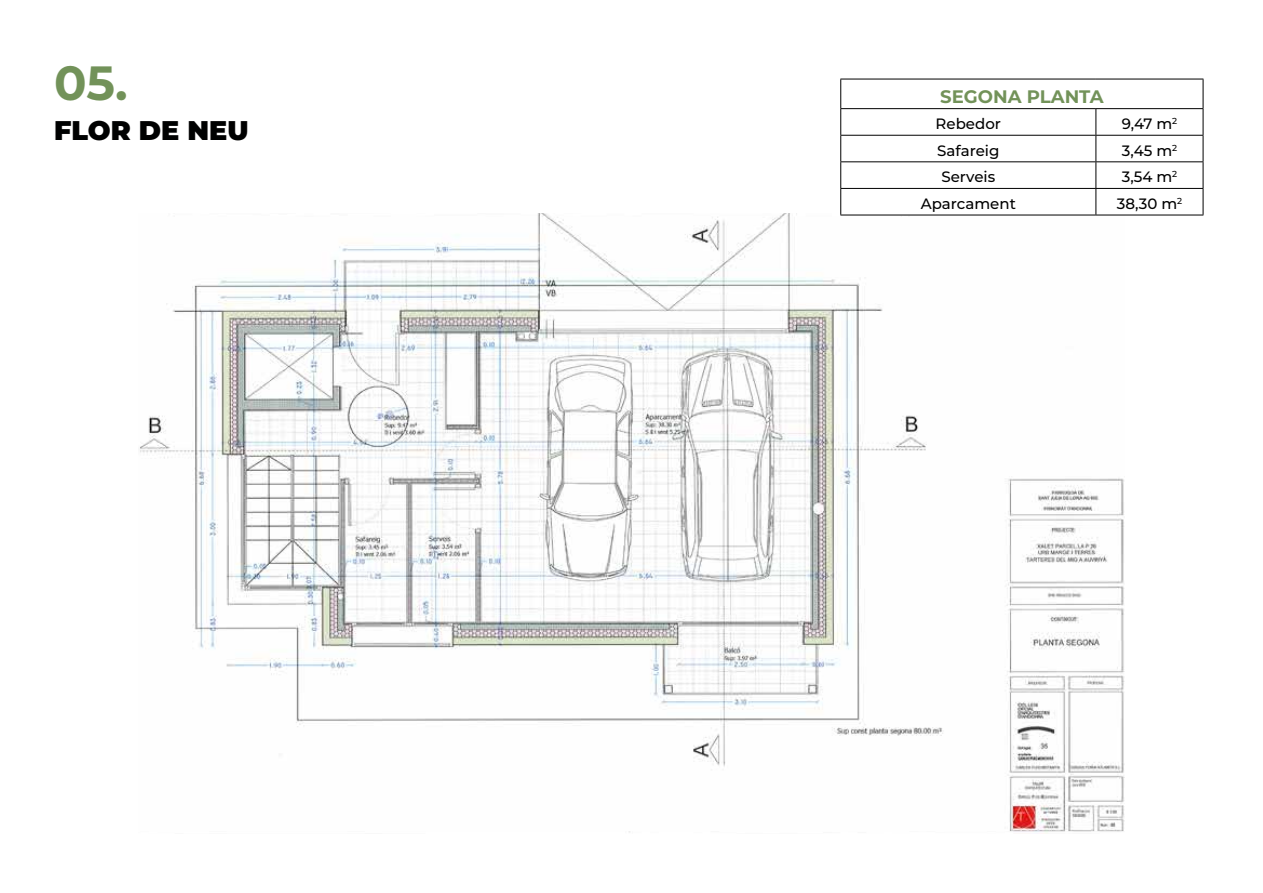
<style>
.page{position:relative;width:1263px;height:893px;background:#fff}
.page>*{position:absolute;margin:0;border:0;box-sizing:border-box;transform-origin:0 0}
.t1{font:700 48px "Montserrat";color:#729259}
.t2{font:900 27px "Montserrat";color:#000101}
.t3{font:700 18.15px "Montserrat";color:#729259}
.t4{font:500 15px "Montserrat";color:#000}
</style>
<div class="page">
<img style="left:140px;top:214px;width:985px;height:620px">
<svg style="left:841px;top:80px;width:362px;height:135px"></svg>
<hr style="left:840px;top:79px;width:256px;height:1px;background:#000">
<hr style="left:1096px;top:79px;width:107px;height:1px;background:#000">
<hr style="left:840px;top:108px;width:256px;height:1px;background:#000">
<hr style="left:1096px;top:108px;width:107px;height:1px;background:#000">
<hr style="left:840px;top:135px;width:256px;height:1px;background:#000">
<hr style="left:1096px;top:135px;width:107px;height:1px;background:#000">
<hr style="left:840px;top:161px;width:256px;height:1px;background:#000">
<hr style="left:1096px;top:161px;width:107px;height:1px;background:#000">
<hr style="left:840px;top:188px;width:256px;height:1px;background:#000">
<svg style="left:840px;top:79px;width:1px;height:136px"></svg>
<hr style="left:1096px;top:188px;width:107px;height:1px;background:#000">
<svg style="left:1095px;top:109px;width:1px;height:106px"></svg>
<svg style="left:1203px;top:79px;width:1px;height:136px"></svg>
<hr style="left:840px;top:215px;width:256px;height:1px;background:#000">
<hr style="left:1096px;top:215px;width:107px;height:1px;background:#000">
<h1 class="t1" style="left:54px;top:49px;width:75px">05.</h1>
<h2 class="t2" style="left:54px;top:110px;width:196px">FLOR DE NEU</h2>
<p class="t3" style="left:940px;top:83px;width:165px">SEGONA PLANTA</p>
<p class="t4" style="left:936px;top:113px;width:67px">Rebedor</p>
<p class="t4" style="left:1122px;top:113px;width:57px">9,47 m<sup>2</sup></p>
<p class="t4" style="left:937px;top:140px;width:64px">Safareig</p>
<p class="t4" style="left:1122px;top:140px;width:57px">3,45 m<sup>2</sup></p>
<p class="t4" style="left:941px;top:167px;width:55px">Serveis</p>
<p class="t4" style="left:1122px;top:167px;width:57px">3,54 m<sup>2</sup></p>
<p class="t4" style="left:921px;top:193px;width:97px">Aparcament</p>
<p class="t4" style="left:1117px;top:193px;width:67px">38,30 m<sup>2</sup></p>
</div>
